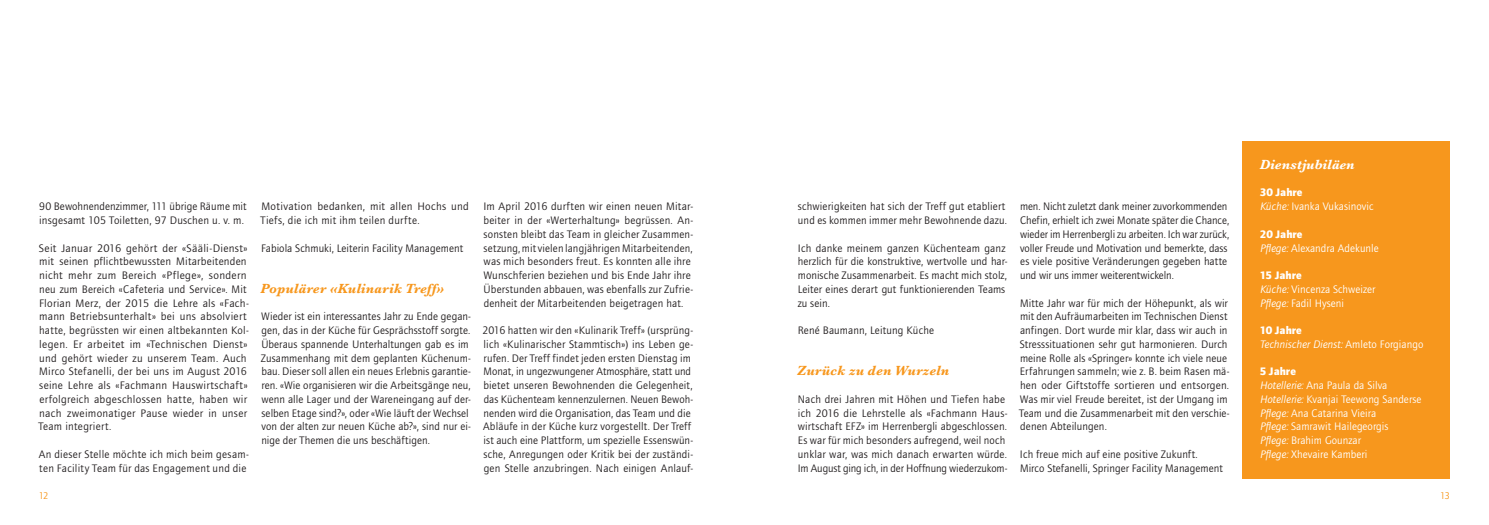
<style>
.page{position:relative;width:1489px;height:525px;background:#fff}
.page>*{position:absolute;margin:0;border:0;box-sizing:border-box;transform-origin:0 0}
.Titel_im_Text{font:italic 700 13.75px "Baskerville";letter-spacing:.01em;color:#f7971d}
.t1{font:italic 700 13.75px "Baskerville";letter-spacing:.005em;color:#fff}
.Text{font:11.25px/13.8px "Foundry Journal";letter-spacing:.015em;color:#231f20}
.Text-2{font:11.25px/13.8px "Foundry Journal";letter-spacing:.015em;color:#231f20;scale:1.04 1}
.t2{font:11.25px "Foundry Journal";letter-spacing:.005em;color:#fff}
.Text-3{font:11.25px/13.8px "Foundry Journal";letter-spacing:-.005em;color:#231f20}
.t3{font:700 11.25px "Foundry Journal";letter-spacing:.005em;color:#fff}
.t4{font:italic 11.25px "Foundry Journal";letter-spacing:.005em;color:#fff}
.t5{font:10px "Foundry Journal";color:#f7971d}
.s1{font-style:italic}
.s2{font-style:normal}
</style>
<div class="page">
<div style="left:1241px;top:141px;width:208px;height:337px;background:#f7971d"></div>
<p class="Text" style="left:39px;top:200px;width:209px">90 Bewohnendenzimmer, 111 übrige Räume mit insgesamt 105 Toiletten, 97 Duschen u. v. m.</p>
<p class="Text-2" style="left:38px;top:241px;width:204px">Seit Januar 2016 gehört der «Sääli-Dienst» mit seinen pflichtbewussten Mitarbeitenden nicht mehr zum Bereich «Pflege», sondern neu zum Bereich «Cafeteria und Service». Mit Florian Merz, der 2015 die Lehre als «Fach&shy;mann Betriebsunterhalt» bei uns absolviert hatte, begrüssten wir einen altbekannten Kol&shy;legen. Er arbeitet im «Technischen Dienst» und gehört wieder zu unserem Team. Auch Mirco Stefanelli, der bei uns im August 2016 seine Lehre als «Fachmann Hauswirtschaft» erfolgreich abgeschlossen hatte, haben wir nach zweimonatiger Pause wieder in unser Team integriert.</p>
<p class="Text" style="left:39px;top:447px;width:212px">An dieser Stelle möchte ich mich beim gesam&shy;ten Facility Team für das Engagement und die</p>
<p class="Text" style="left:260px;top:200px;width:210px">Motivation bedanken, mit allen Hochs und<br>Tiefs, die ich mit ihm teilen durfte.</p>
<p class="Text" style="left:261px;top:241px;width:203px">Fabiola Schmuki, Leiterin Facility Management</p>
<p class="Titel_im_Text" style="left:260px;top:279px;width:185px">Populärer «Kulinarik Treff»</p>
<p class="Text" style="left:261px;top:310px;width:212px">Wieder ist ein interessantes Jahr zu Ende gegan&shy;gen, das in der Küche für Gesprächsstoff sorgte.<br>Überaus spannende Unterhaltungen gab es im Zusammenhang mit dem geplanten Küchenum&shy;bau. Dieser soll allen ein neues Erlebnis garantie&shy;ren. «Wie organisieren wir die Arbeitsgänge neu, wenn alle Lager und der Wareneingang auf der&shy;selben Etage sind?», oder «Wie läuft der Wechsel von der alten zur neuen Küche ab?», sind nur ei&shy;nige der Themen die uns beschäftigen.</p>
<p class="Text" style="left:483px;top:200px;width:211px">Im April 2016 durften wir einen neuen Mitar&shy;beiter in der «Werterhaltung» begrüssen. An&shy;sonsten bleibt das Team in gleicher Zusammen&shy;setzung, mit vielen langjährigen Mitarbeitenden, was mich besonders freut. Es konnten alle ihre Wunschferien beziehen und bis Ende Jahr ihre Überstunden abbauen, was ebenfalls zur Zufrie&shy;denheit der Mitarbeitenden beigetragen hat.</p>
<p class="Text" style="left:482px;top:323px;width:212px">2016 hatten wir den «Kulinarik Treff» (ursprüng&shy;lich «Kulinarischer Stammtisch») ins Leben ge&shy;rufen. Der Treff findet jeden ersten Dienstag im Monat, in ungezwungener Atmosphäre, statt und bietet unseren Bewohnenden die Gelegenheit, das Küchenteam kennenzulernen. Neuen Bewoh&shy;nenden wird die Organisation, das Team und die Abläufe in der Küche kurz vorgestellt. Der Treff ist auch eine Plattform, um spezielle Essenswün&shy;sche, Anregungen oder Kritik bei der zuständi&shy;gen Stelle anzubringen. Nach einigen Anlauf-</p>
<p class="Text" style="left:798px;top:200px;width:210px">schwierigkeiten hat sich der Treff gut etabliert und es kommen immer mehr Bewohnende dazu.</p>
<p class="Text" style="left:797px;top:241px;width:211px">Ich danke meinem ganzen Küchenteam ganz herzlich für die konstruktive, wertvolle und har&shy;monische Zusammenarbeit. Es macht mich stolz, Leiter eines derart gut funktionierenden Teams zu sein.</p>
<p class="Text" style="left:797px;top:323px;width:138px">René Baumann, Leitung Küche</p>
<p class="Titel_im_Text" style="left:797px;top:361px;width:153px">Zurück zu den Wurzeln</p>
<p class="Text" style="left:797px;top:392px;width:211px">Nach drei Jahren mit Höhen und Tiefen habe ich 2016 die Lehrstelle als «Fachmann Haus&shy;wirtschaft EFZ» im Herrenbergli abgeschlossen.<br>Es war für mich besonders aufregend, weil noch unklar war, was mich danach erwarten würde.<br>Im August ging ich, in der Hoffnung wiederzukom-</p>
<p class="Text-3" style="left:1019px;top:200px;width:211px">men. Nicht zuletzt dank meiner zuvorkommenden Chefin, erhielt ich zwei Monate später die Chance, wieder im Herrenbergli zu arbeiten. Ich war zurück, voller Freude und Motivation und bemerkte, dass es viele positive Veränderungen gegeben hatte und wir uns immer weiterentwickeln.</p>
<p class="Text" style="left:1019px;top:296px;width:212px">Mitte Jahr war für mich der Höhepunkt, als wir mit den Aufräumarbeiten im Technischen Dienst anfingen. Dort wurde mir klar, dass wir auch in Stresssituationen sehr gut harmonieren. Durch meine Rolle als «Springer» konnte ich viele neue Erfahrungen sammeln; wie z. B. beim Rasen mä&shy;hen oder Giftstoffe sortieren und entsorgen.<br>Was mir viel Freude bereitet, ist der Umgang im Team und die Zusammenarbeit mit den verschie&shy;denen Abteilungen.</p>
<p class="Text" style="left:1019px;top:447px;width:179px">Ich freue mich auf eine positive Zukunft.</p>
<p class="Text" style="left:1020px;top:461px;width:204px">Mirco Stefanelli, Springer Facility Management</p>
<p class="t1" style="left:1259px;top:155px;width:96px">Dienstjubiläen</p>
<p class="t3" style="left:1259px;top:186px;width:44px">30 Jahre</p>
<p class="t2" style="left:1259px;top:200px;width:115px"><span class="s1">Küche:</span> Ivanka Vukasinovic</p>
<p class="t3" style="left:1259px;top:227px;width:44px">20 Jahre</p>
<p class="t2" style="left:1259px;top:241px;width:121px"><span class="s1">Pflege:</span> Alexandra Adekunle</p>
<p class="t3" style="left:1259px;top:268px;width:43px">15 Jahre</p>
<p class="t2" style="left:1259px;top:283px;width:117px"><span class="s1">Küche:</span> Vincenza Schweizer</p>
<p class="t2" style="left:1259px;top:296px;width:86px"><span class="s1">Pflege:</span> Fadil Hyseni</p>
<p class="t3" style="left:1259px;top:323px;width:44px">10 Jahre</p>
<p class="t4" style="left:1259px;top:338px;width:165px">Technischer Dienst: <span class="s2">Amleto Forgiango</span></p>
<p class="t3" style="left:1259px;top:365px;width:38px">5 Jahre</p>
<p class="t2" style="left:1259px;top:379px;width:129px"><span class="s1">Hotellerie:</span> Ana Paula da Silva</p>
<p class="t2" style="left:1259px;top:393px;width:163px"><span class="s1">Hotellerie:</span> Kvanjai Teewong Sanderse</p>
<p class="t2" style="left:1259px;top:406px;width:118px"><span class="s1">Pflege:</span> Ana Catarina Vieira</p>
<p class="t2" style="left:1259px;top:420px;width:130px"><span class="s1">Pflege:</span> Samrawit Hailegeorgis</p>
<p class="t2" style="left:1259px;top:434px;width:103px"><span class="s1">Pflege:</span> Brahim Gounzar</p>
<p class="t2" style="left:1259px;top:448px;width:109px"><span class="s1">Pflege:</span> Xhevaire Kamberi</p>
<p class="t5" style="left:39px;top:490px;width:11px">12</p>
<p class="t5" style="left:1439px;top:490px;width:11px">13</p>
</div>
